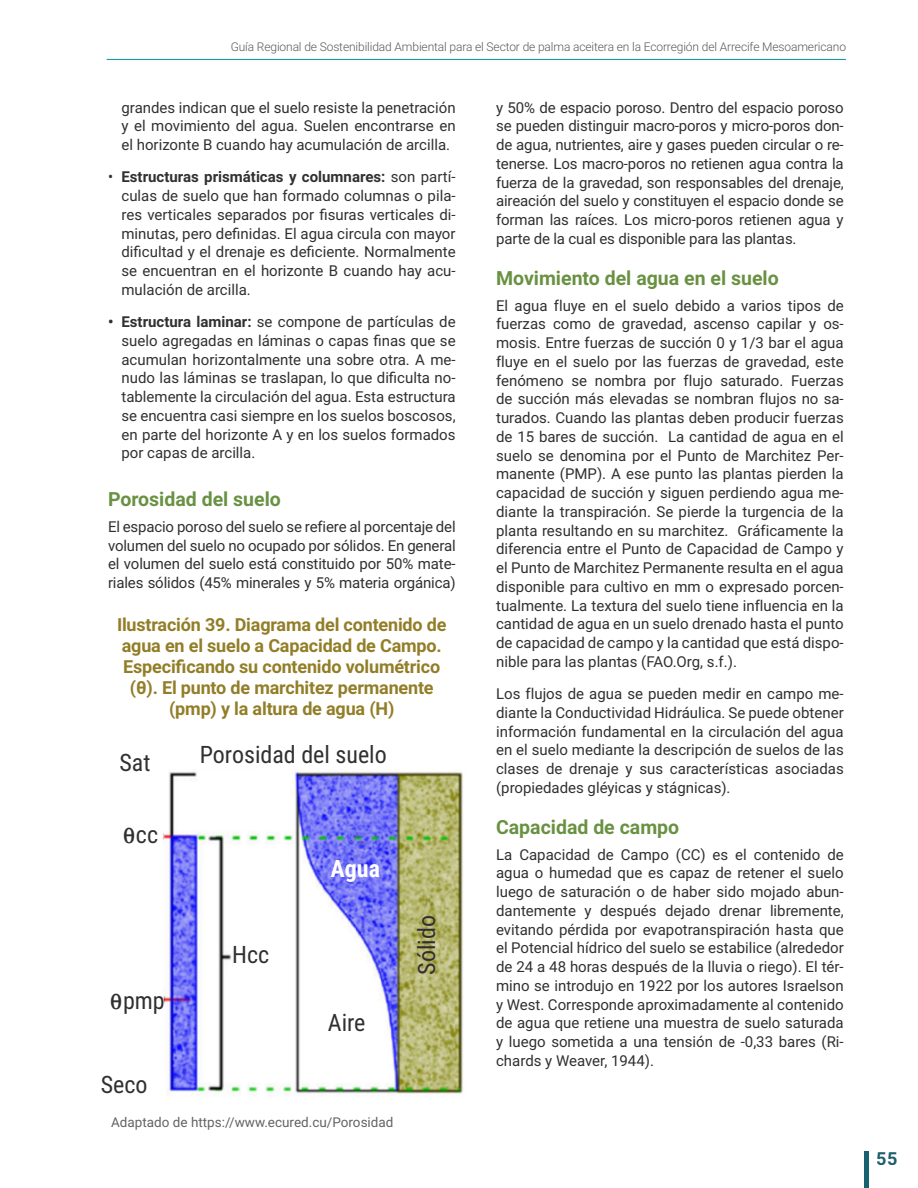
<style>
.page{position:relative;width:918px;height:1188px;background:#fff}
.page>*{position:absolute;margin:0;border:0;box-sizing:border-box;transform-origin:0 0}
.Cuerpo_en_tabla{font:24px "Roboto Condensed";color:#312f30}
.Cuerpo_en_tabla-2{font:700 24px "Roboto Condensed";color:#fff}
.Subtitulo_2{font:700 19.5px "Roboto";color:#699142}
.Titulo_de_tablas{font:700 18px/21px "Roboto";letter-spacing:-.01em;color:#927e27;text-align:center}
.t1{font:700 18px "Roboto";color:#205d6d}
.Cuerpo_de_texto{font:15px/18.8px "Roboto";color:#312f30;text-align:justify}
.Pie_de_Fuente{font:13.5px "Roboto";color:#636366}
.t2{font:300 12px "Roboto";letter-spacing:-.01em;color:#57585a}
.s1{font-weight:700}
.s2{font-family:"Koine";font-weight:500}
</style>
<div class="page">
<img style="left:162px;top:771px;width:301px;height:325px">
<hr style="left:107px;top:59px;width:739px;height:1px;background:#1c98a6">
<div style="left:864px;top:1151px;width:5px;height:37px;background:#186170"></div>
<p class="t2" style="left:231px;top:39px;width:617px">Guía Regional de Sostenibilidad Ambiental para el Sector de palma aceitera en la Ecorregión del Arrecife Mesoamericano</p>
<p class="Cuerpo_de_texto" style="left:122px;top:97px;width:336px">grandes indican que el suelo resiste la penetración y el movimiento del agua. Suelen encontrarse en el horizonte B cuando hay acumulación de arcilla.</p>
<p class="Cuerpo_de_texto" style="left:122px;top:167px;width:336px;text-indent:-14px">• <span class="s1">Estructuras prismáticas y columnares:</span> son partí&shy;culas de suelo que han formado columnas o pila&shy;res verticales separados por fisuras verticales di&shy;minutas, pero definidas. El agua circula con mayor dificultad y el drenaje es deficiente. Normalmente se encuentran en el horizonte B cuando hay acu&shy;mulación de arcilla.</p>
<p class="Cuerpo_de_texto" style="left:122px;top:312px;width:336px;text-indent:-14px"><span class="s1">• Estructura laminar:</span> se compone de partículas de suelo agregadas en láminas o capas finas que se acumulan horizontalmente una sobre otra. A me&shy;nudo las láminas se traslapan, lo que dificulta no&shy;tablemente la circulación del agua. Esta estructura se encuentra casi siempre en los suelos boscosos, en parte del horizonte A y en los suelos formados por capas de arcilla.</p>
<p class="Subtitulo_2" style="left:108px;top:486px;width:174px">Porosidad del suelo</p>
<p class="Cuerpo_de_texto" style="left:108px;top:516px;width:349px">El espacio poroso del suelo se refiere al porcentaje del volumen del suelo no ocupado por sólidos. En general el volumen del suelo está constituido por 50% mate&shy;riales sólidos (45% minerales y 5% materia orgánica)</p>
<p class="Titulo_de_tablas" style="left:117px;top:613px;width:331px">Ilustración 39. Diagrama del contenido de agua en el suelo a Capacidad de Campo.<br>Especificando su contenido volumétrico (θ). El punto de marchitez permanente (pmp) y la altura de agua (H)</p>
<p class="Cuerpo_en_tabla" style="left:200px;top:738px;width:188px">Porosidad del suelo</p>
<p class="Cuerpo_en_tabla" style="left:119px;top:745px;width:33px">Sat</p>
<p class="Cuerpo_en_tabla" style="left:123px;top:818px;width:36px"><span class="s2">q</span>cc</p>
<p class="Cuerpo_en_tabla" style="left:111px;top:984px;width:56px"><span class="s2">q</span>pmp</p>
<p class="Cuerpo_en_tabla" style="left:101px;top:1067px;width:48px">Seco</p>
<p class="Cuerpo_en_tabla" style="left:232px;top:938px;width:39px">Hcc</p>
<p class="Cuerpo_en_tabla-2" style="left:331px;top:851px;width:51px">Agua</p>
<p class="Cuerpo_en_tabla" style="left:328px;top:1005px;width:39px">Aire</p>
<p class="Pie_de_Fuente" style="left:111px;top:1113px;width:284px">Adaptado de https://www.ecured.cu/Porosidad</p>
<p class="Cuerpo_en_tabla" style="left:410px;top:975px;width:61px;rotate:-90deg">Sólido</p>
<p class="Cuerpo_de_texto" style="left:496px;top:97px;width:349px">y 50% de espacio poroso. Dentro del espacio poroso se pueden distinguir macro-poros y micro-poros don&shy;de agua, nutrientes, aire y gases pueden circular o re&shy;tenerse. Los macro-poros no retienen agua contra la fuerza de la gravedad, son responsables del drenaje, aireación del suelo y constituyen el espacio donde se forman las raíces. Los micro-poros retienen agua y parte de la cual es disponible para las plantas.</p>
<p class="Subtitulo_2" style="left:496px;top:264px;width:284px">Movimiento del agua en el suelo</p>
<p class="Cuerpo_de_texto" style="left:496px;top:295px;width:349px">El agua fluye en el suelo debido a varios tipos de fuerzas como de gravedad, ascenso capilar y os&shy;mosis. Entre fuerzas de succión 0 y 1/3 bar el agua fluye en el suelo por las fuerzas de gravedad, este fenómeno se nombra por flujo saturado. Fuerzas de succión más elevadas se nombran flujos no sa&shy;turados. Cuando las plantas deben producir fuerzas de 15 bares de succión. La cantidad de agua en el suelo se denomina por el Punto de Marchitez Per&shy;manente (PMP). A ese punto las plantas pierden la capacidad de succión y siguen perdiendo agua me&shy;diante la transpiración. Se pierde la turgencia de la planta resultando en su marchitez. Gráficamente la diferencia entre el Punto de Capacidad de Campo y el Punto de Marchitez Permanente resulta en el agua disponible para cultivo en mm o expresado porcen&shy;tualmente. La textura del suelo tiene influencia en la cantidad de agua en un suelo drenado hasta el punto de capacidad de campo y la cantidad que está dispo&shy;nible para las plantas (FAO.Org, s.f.).</p>
<p class="Cuerpo_de_texto" style="left:496px;top:684px;width:349px">Los flujos de agua se pueden medir en campo me&shy;diante la Conductividad Hidráulica. Se puede obtener información fundamental en la circulación del agua en el suelo mediante la descripción de suelos de las clases de drenaje y sus características asociadas (propiedades gléyicas y stágnicas).</p>
<p class="Subtitulo_2" style="left:496px;top:813px;width:185px">Capacidad de campo</p>
<p class="Cuerpo_de_texto" style="left:496px;top:844px;width:349px">La Capacidad de Campo (CC) es el contenido de agua o humedad que es capaz de retener el suelo luego de saturación o de haber sido mojado abun&shy;dantemente y después dejado drenar libremente, evitando pérdida por evapotranspiración hasta que el Potencial hídrico del suelo se estabilice (alrededor de 24 a 48 horas después de la lluvia o riego). El tér&shy;mino se introdujo en 1922 por los autores Israelson y West. Corresponde aproximadamente al contenido de agua que retiene una muestra de suelo saturada y luego sometida a una tensión de -0,33 bares (Ri&shy;chards y Weaver, 1944).</p>
<p class="t1" style="left:877px;top:1146px;width:22px">55</p>
</div>
